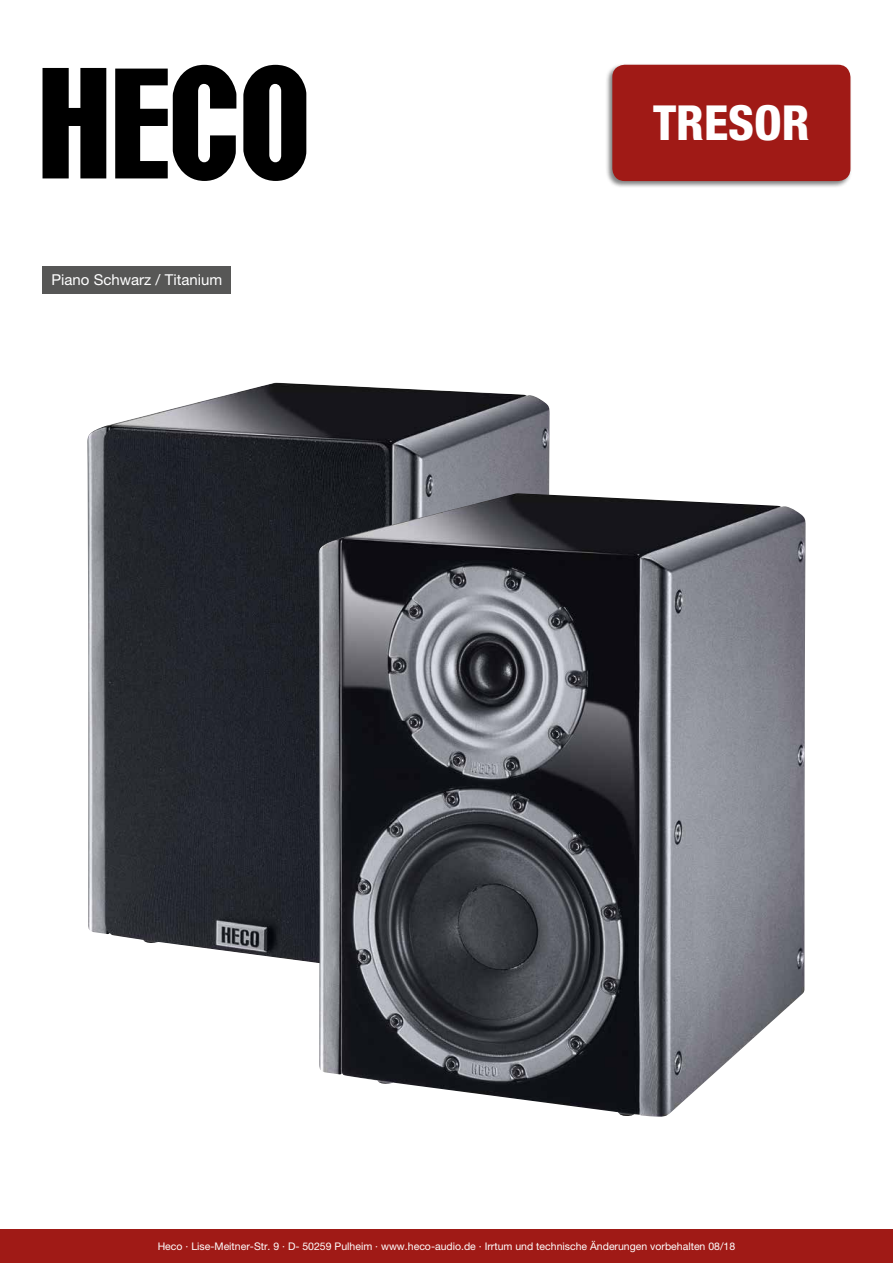
<style>
.page{position:relative;width:893px;height:1263px;background:#fff}
.page>*{position:absolute;margin:0;border:0;box-sizing:border-box;transform-origin:0 0}
.t1{font:800 condensed 48.3px "Helvetica Neue LT Std";color:#fff}
.t2{font:15px "Helvetica Neue LT Std";color:#fff}
.t3{font:10.5px "Helvetica Neue LT Std";color:#fff}
</style>
<div class="page">
<svg style="left:43px;top:68px;width:63px;height:110px"></svg>
<svg style="left:115px;top:65px;width:121px;height:116px"></svg>
<svg style="left:243px;top:65px;width:63px;height:116px"></svg>
<div style="left:605px;top:63px;width:247px;height:126px;background:#000;opacity:.5"></div>
<div style="left:612px;top:65px;width:238px;height:116px;background:#a01a16;border-radius:12px"></div>
<div style="left:0;top:1229px;width:893px;height:34px;background:#a01a16"></div>
<img style="left:87px;top:383px;width:463px;height:580px">
<img style="left:318px;top:493px;width:488px;height:624px">
<div style="left:43px;top:266px;width:188px;height:27px;background:#575756"></div>
<h2 class="t2" style="left:52px;top:271px;width:172px">Piano Schwarz / Titanium</h2>
<h1 class="t1" style="left:653px;top:93px;width:158px">TRESOR</h1>
<p class="t3" style="left:158px;top:1240px;width:579px">Heco · Lise-Meitner-Str. 9 · D- 50259 Pulheim · www.heco-audio.de · Irrtum und technische Änderungen vorbehalten 08/18</p>
</div>
